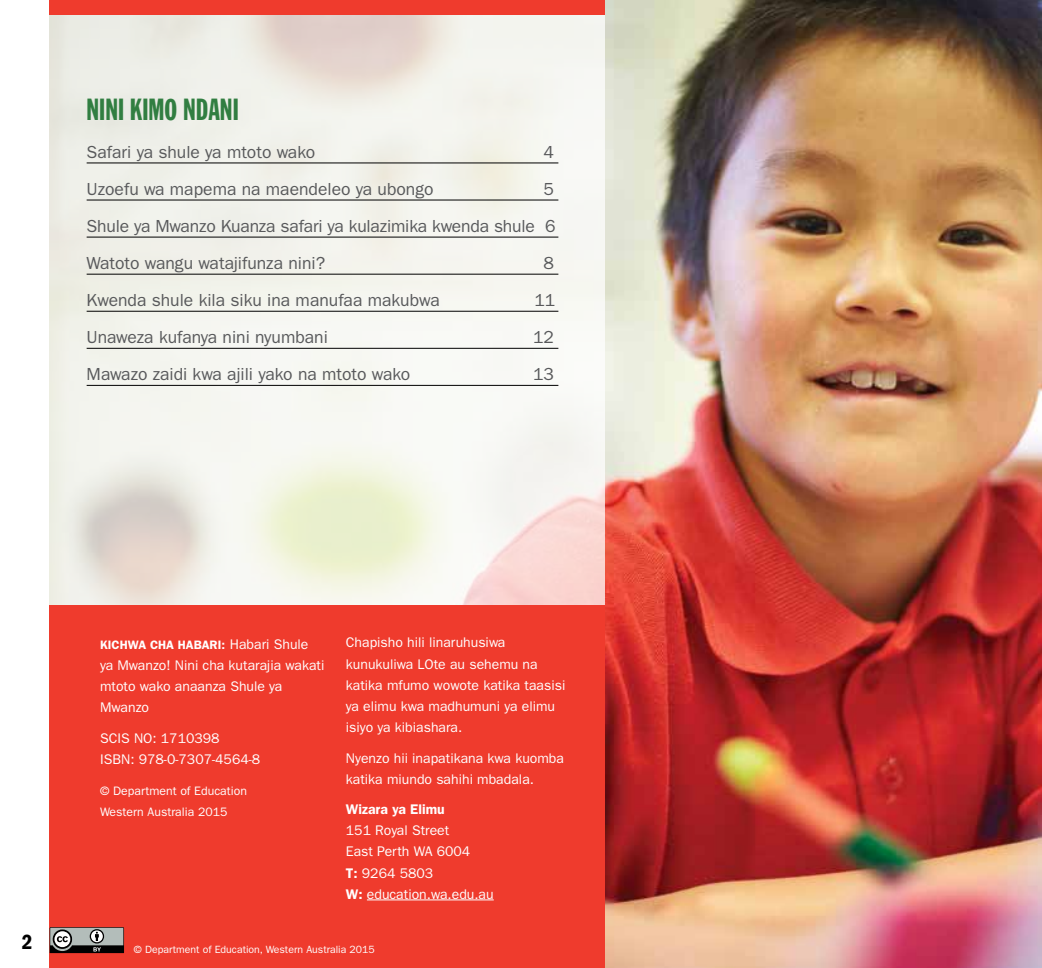
<style>
.page{position:relative;width:1042px;height:968px;background:#fff}
.page>*{position:absolute;margin:0;border:0;box-sizing:border-box;transform-origin:0 0}
.t1{font:29.75px "Franklin Gothic Extra Cond";color:#317e41}
.t2{font:600 condensed 21px "Franklin Gothic";color:#000}
.t3{font:17.5px/37.1px "ITC Franklin Gothic Std";color:#58595b;text-align:justify}
.t4{font:14px/21px "ITC Franklin Gothic Std";color:#fff}
.t5{font:600 14px "ITC Franklin Gothic Std";color:#fff}
.t6{font:12.25px/21px "ITC Franklin Gothic Std";color:#fff}
.t7{font:600 12.25px "ITC Franklin Gothic Std";color:#fff}
.t8{font:10.5px "ITC Franklin Gothic Std";color:#fff}
.s1{font-weight:400;font-size:14px}
.s2{font-weight:600}
</style>
<div class="page">
<img style="left:605px;top:0;width:437px;height:967px">
<svg style="left:50px;top:15px;width:555px;height:590px;fill:#f3f4ed"></svg>
<div style="left:50px;top:605px;width:555px;height:362px;background:#ef3b2d"></div>
<hr style="left:367px;top:899px;width:127px;height:1px;background:#fff">
<hr style="left:87px;top:162px;width:471px;height:1px;background:#000">
<hr style="left:87px;top:199px;width:471px;height:1px;background:#000">
<hr style="left:87px;top:236px;width:471px;height:1px;background:#000">
<hr style="left:87px;top:274px;width:471px;height:1px;background:#000">
<hr style="left:87px;top:311px;width:471px;height:1px;background:#000">
<hr style="left:87px;top:348px;width:471px;height:1px;background:#000">
<hr style="left:87px;top:385px;width:471px;height:1px;background:#000">
<div style="left:50px;top:0;width:555px;height:15px;background:#ef3b2d"></div>
<svg style="left:50px;top:927px;width:74px;height:25px;background:#7d817f"></svg>
<h1 class="t1" style="left:87px;top:94px;width:154px">NINI KIMO NDANI</h1>
<p class="t3" style="left:87px;top:133px;width:230px">Safari ya shule ya mtoto wako</p>
<p class="t3" style="left:543px;top:133px;width:12px">4</p>
<p class="t3" style="left:87px;top:170px;width:348px">Uzoefu wa mapema na maendeleo ya ubongo</p>
<p class="t3" style="left:87px;top:170px;width:470px;text-indent:457px">5<br>Shule ya Mwanzo Kuanza safari ya kulazimika kwenda shule 6<br>Watoto wangu watajifunza nini?</p>
<p class="t3" style="left:543px;top:244px;width:12px">8</p>
<p class="t3" style="left:87px;top:281px;width:355px">Kwenda shule kila siku ina manufaa makubwa</p>
<p class="t3" style="left:534px;top:281px;width:23px">11</p>
<p class="t3" style="left:87px;top:318px;width:243px">Unaweza kufanya nini nyumbani</p>
<p class="t3" style="left:533px;top:318px;width:22px">12</p>
<p class="t3" style="left:87px;top:355px;width:325px">Mawazo zaidi kwa ajili yako na mtoto wako</p>
<p class="t3" style="left:533px;top:355px;width:22px">13</p>
<h2 class="t2" style="left:22px;top:928px;width:12px">2</h2>
<p class="t7" style="left:100px;top:637px;width:210px">KICHWA CHA HABARI: <span class="s1">Habari Shule</span></p>
<p class="t4" style="left:100px;top:654px;width:226px">ya Mwanzo! Nini cha kutarajia wakati mtoto wako anaanza Shule ya<br>Mwanzo</p>
<p class="t4" style="left:100px;top:727px;width:162px">SCIS NO: 1710398<br>ISBN: 978-0-7307-4564-8</p>
<p class="t6" style="left:100px;top:780px;width:148px">© Department of Education<br>Western Australia 2015</p>
<p class="t4" style="left:346px;top:632px;width:221px">Chapisho hili linaruhusiwa kunukuliwa LOte au sehemu na katika mfumo wowote katika taasisi ya elimu kwa madhumuni ya elimu isiyo ya kibiashara.</p>
<p class="t4" style="left:346px;top:747px;width:220px">Nyenzo hii inapatikana kwa kuomba katika miundo sahihi mbadala.</p>
<p class="t5" style="left:346px;top:801px;width:100px">Wizara ya Elimu</p>
<p class="t4" style="left:346px;top:820px;width:149px">151 Royal Street<br>East Perth WA 6004<br><span class="s2">T:</span> 9264 5803<br><span class="s2">W:</span> education.wa.edu.au</p>
<p class="t8" style="left:134px;top:943px;width:242px">© Department of Education, Western Australia 2015</p>
</div>
